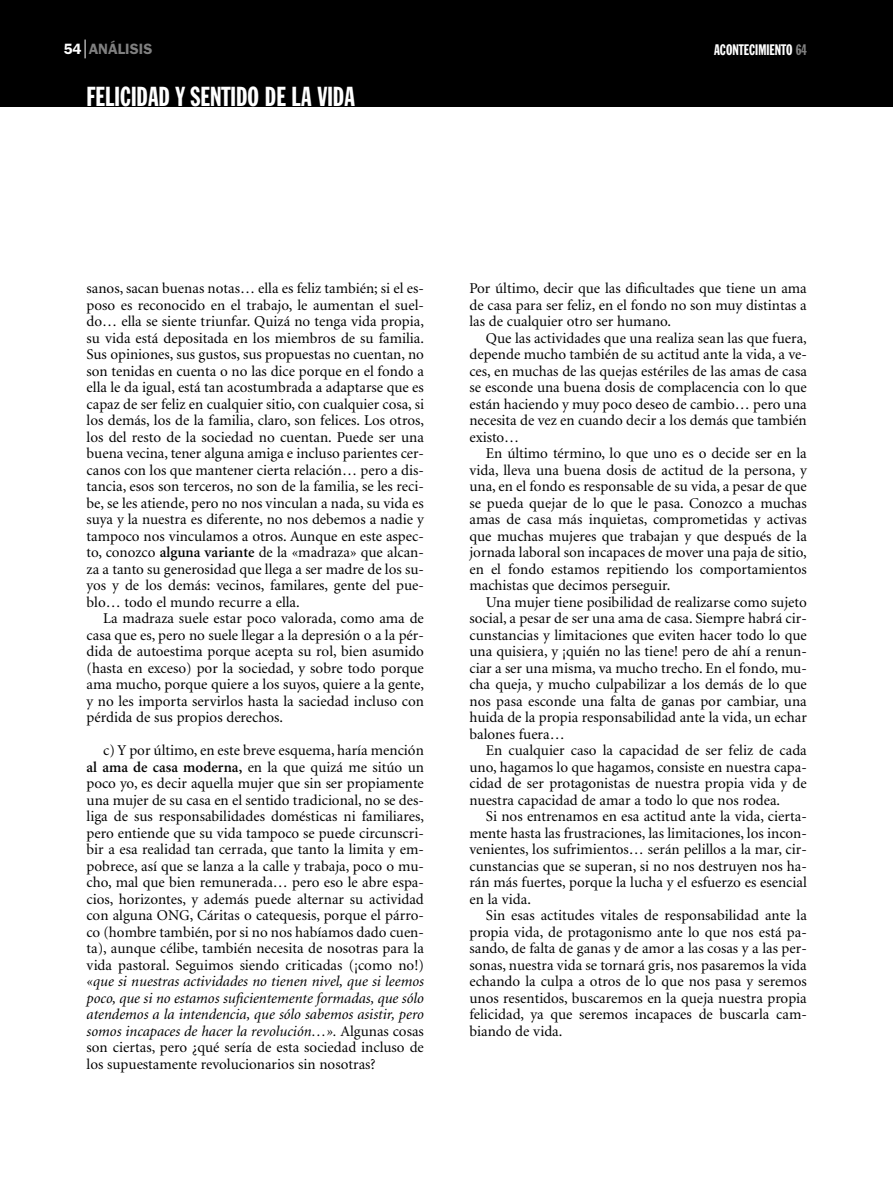
<style>
.page{position:relative;width:893px;height:1190px;background:#fff}
.page>*{position:absolute;margin:0;border:0;box-sizing:border-box;transform-origin:0 0}
.t1{font:27px "Franklin Gothic Extra Cond";color:#fff}
.t2{font:15px/16.5px "Minion";color:#000;text-align:justify}
.t3{font:italic 15px/16.5px "Minion";color:#000;text-align:justify}
.t4{font:15px "Franklin Gothic Extra Cond";color:#fff}
.t5{font:600 15px "Franklin Gothic";color:#808080}
.t6{font:600 15px "Franklin Gothic";color:#fff}
.s1{color:#808080}
.s2{font-weight:600}
.s3{font-style:normal}
</style>
<div class="page">
<div style="left:0;top:0;width:892px;height:106px;background:#000"></div>
<svg style="left:85px;top:40px;width:1px;height:18px"></svg>
<p class="t5" style="left:89px;top:44px;width:65px">ANÁLISIS</p>
<p class="t4" style="left:714px;top:44px;width:94px">ACONTECIMIENTO <span class="s1">64</span></p>
<h1 class="t1" style="left:87px;top:87px;width:270px">FELICIDAD Y SENTIDO DE LA VIDA</h1>
<p class="t6" style="left:63px;top:44px;width:19px">54</p>
<p class="t2" style="left:87px;top:281px;width:339px">sanos, sacan buenas notas… ella es feliz también; si el es&shy;poso es reconocido en el trabajo, le aumentan el suel&shy;do… ella se siente triunfar. Quizá no tenga vida propia, su vida está depositada en los miembros de su familia.<br>Sus opiniones, sus gustos, sus propuestas no cuentan, no son tenidas en cuenta o no las dice porque en el fondo a ella le da igual, está tan acostumbrada a adaptarse que es capaz de ser feliz en cualquier sitio, con cualquier cosa, si los demás, los de la familia, claro, son felices. Los otros, los del resto de la sociedad no cuentan. Puede ser una buena vecina, tener alguna amiga e incluso parientes cer&shy;canos con los que mantener cierta relación… pero a dis&shy;tancia, esos son terceros, no son de la familia, se les reci&shy;be, se les atiende, pero no nos vinculan a nada, su vida es suya y la nuestra es diferente, no nos debemos a nadie y tampoco nos vinculamos a otros. Aunque en este aspec&shy;to, conozco <span class="s2">alguna variante</span> de la «madraza» que alcan&shy;za a tanto su generosidad que llega a ser madre de los su&shy;yos y de los demás: vecinos, familares, gente del pue&shy;blo… todo el mundo recurre a ella.</p>
<p class="t2" style="left:87px;top:611px;width:339px;text-indent:16px">La madraza suele estar poco valorada, como ama de casa que es, pero no suele llegar a la depresión o a la pér&shy;dida de autoestima porque acepta su rol, bien asumido (hasta en exceso) por la sociedad, y sobre todo porque ama mucho, porque quiere a los suyos, quiere a la gente, y no les importa servirlos hasta la saciedad incluso con pérdida de sus propios derechos.</p>
<p class="t2" style="left:87px;top:743px;width:339px;text-indent:16px">c) Y por último, en este breve esquema, haría mención <span class="s2">al ama de casa moderna,</span> en la que quizá me sitúo un poco yo, es decir aquella mujer que sin ser propiamente una mujer de su casa en el sentido tradicional, no se des&shy;liga de sus responsabilidades domésticas ni familiares, pero entiende que su vida tampoco se puede circunscri&shy;bir a esa realidad tan cerrada, que tanto la limita y em&shy;pobrece, así que se lanza a la calle y trabaja, poco o mu&shy;cho, mal que bien remunerada… pero eso le abre espa&shy;cios, horizontes, y además puede alternar su actividad con alguna ONG, Cáritas o catequesis, porque el párro&shy;co (hombre también, por si no nos habíamos dado cuen&shy;ta), aunque célibe, también necesita de nosotras para la vida pastoral. Seguimos siendo criticadas (¡como no!)</p>
<p class="t3" style="left:87px;top:974px;width:339px">«que si nuestras actividades no tienen nivel, que si leemos poco, que si no estamos suficientemente formadas, que sólo atendemos a la intendencia, que sólo sabemos asistir, pero somos incapaces de hacer la revolución…». <span class="s3">Algunas cosas son ciertas, pero ¿qué sería de esta sociedad incluso de los supuestamente revolucionarios sin nosotras?</span></p>
<p class="t2" style="left:469px;top:281px;width:339px">Por último, decir que las dificultades que tiene un ama de casa para ser feliz, en el fondo no son muy distintas a las de cualquier otro ser humano.</p>
<p class="t2" style="left:469px;top:331px;width:339px;text-indent:16px">Que las actividades que una realiza sean las que fuera, depende mucho también de su actitud ante la vida, a ve&shy;ces, en muchas de las quejas estériles de las amas de casa se esconde una buena dosis de complacencia con lo que están haciendo y muy poco deseo de cambio… pero una necesita de vez en cuando decir a los demás que también existo…</p>
<p class="t2" style="left:469px;top:446px;width:339px;text-indent:16px">En último término, lo que uno es o decide ser en la vida, lleva una buena dosis de actitud de la persona, y una, en el fondo es responsable de su vida, a pesar de que se pueda quejar de lo que le pasa. Conozco a muchas amas de casa más inquietas, comprometidas y activas que muchas mujeres que trabajan y que después de la jornada laboral son incapaces de mover una paja de sitio, en el fondo estamos repitiendo los comportamientos machistas que decimos perseguir.</p>
<p class="t2" style="left:469px;top:595px;width:339px;text-indent:16px">Una mujer tiene posibilidad de realizarse como sujeto social, a pesar de ser una ama de casa. Siempre habrá cir&shy;cunstancias y limitaciones que eviten hacer todo lo que una quisiera, y ¡quién no las tiene! pero de ahí a renun&shy;ciar a ser una misma, va mucho trecho. En el fondo, mu&shy;cha queja, y mucho culpabilizar a los demás de lo que nos pasa esconde una falta de ganas por cambiar, una huida de la propia responsabilidad ante la vida, un echar balones fuera…</p>
<p class="t2" style="left:469px;top:743px;width:339px;text-indent:16px">En cualquier caso la capacidad de ser feliz de cada uno, hagamos lo que hagamos, consiste en nuestra capa&shy;cidad de ser protagonistas de nuestra propia vida y de nuestra capacidad de amar a todo lo que nos rodea.</p>
<p class="t2" style="left:469px;top:809px;width:339px;text-indent:16px">Si nos entrenamos en esa actitud ante la vida, cierta&shy;mente hasta las frustraciones, las limitaciones, los incon&shy;venientes, los sufrimientos… serán pelillos a la mar, cir&shy;cunstancias que se superan, si no nos destruyen nos ha&shy;rán más fuertes, porque la lucha y el esfuerzo es esencial en la vida.</p>
<p class="t2" style="left:469px;top:908px;width:339px;text-indent:16px">Sin esas actitudes vitales de responsabilidad ante la propia vida, de protagonismo ante lo que nos está pa&shy;sando, de falta de ganas y de amor a las cosas y a las per&shy;sonas, nuestra vida se tornará gris, nos pasaremos la vida echando la culpa a otros de lo que nos pasa y seremos unos resentidos, buscaremos en la queja nuestra propia felicidad, ya que seremos incapaces de buscarla cam&shy;biando de vida.</p>
</div>
